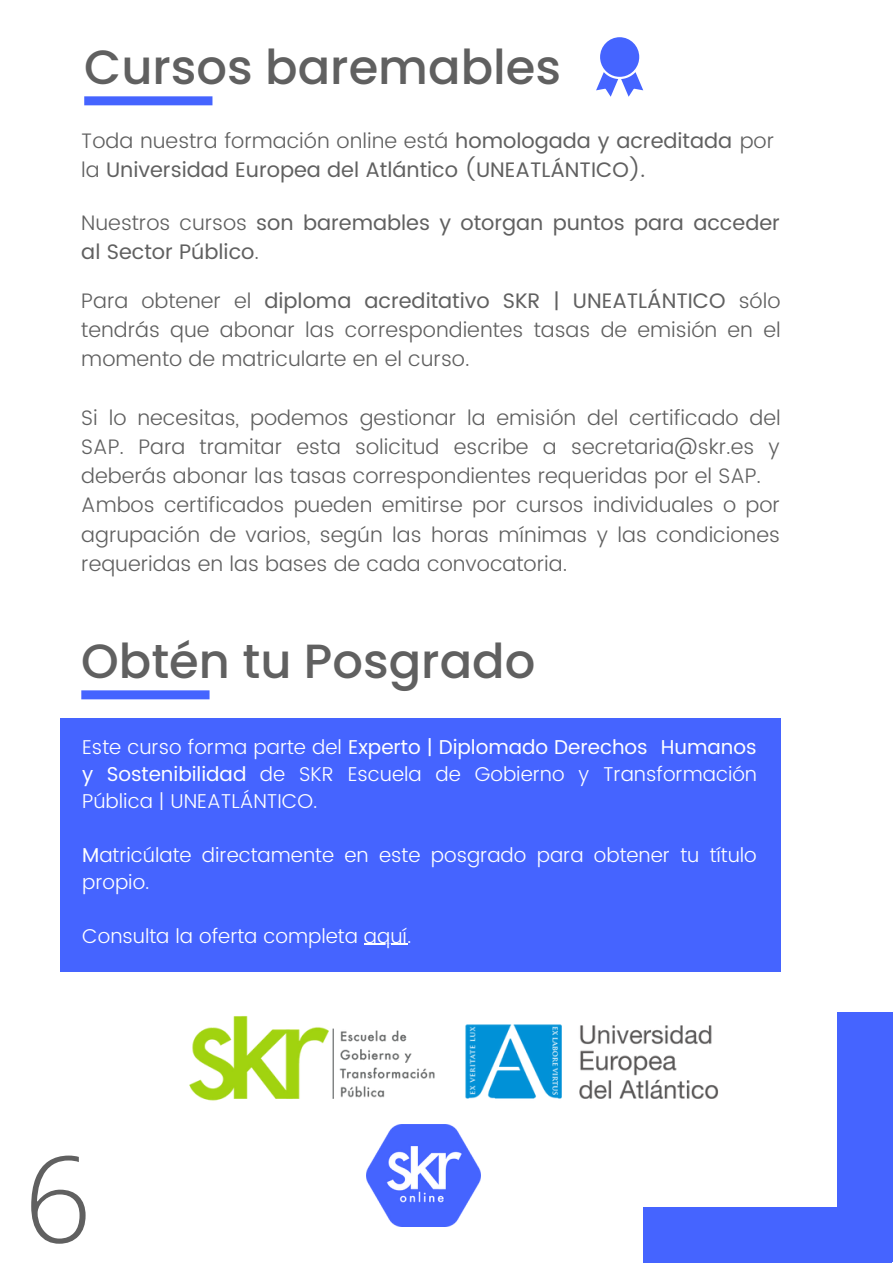
<style>
.page{position:relative;width:893px;height:1264px;background:#fff}
.page>*{position:absolute;margin:0;border:0;box-sizing:border-box;transform-origin:0 0}
.t1{font:300 119.85px "Open Sans";color:#606060}
.t2{font:500 48px "Poppins";color:#606060}
.t3{font:300 21px/29.2px "Poppins";color:#606060;text-align:justify}
.t4{font:21px/29.2px "Poppins";color:#606060}
.t5{font:300 19.95px/27px "Poppins";color:#fff;text-align:justify}
.s1{font-weight:300}
.s2{font-weight:400}
</style>
<div class="page">
<div style="left:837px;top:1012px;width:55px;height:249px;background:#4564ff"></div>
<div style="left:643px;top:1207px;width:249px;height:55px;background:#4564ff"></div>
<div style="left:84px;top:96px;width:128px;height:9px;background:#4564ff"></div>
<svg style="left:596px;top:37px;width:47px;height:60px"></svg>
<div style="left:60px;top:718px;width:720px;height:253px;background:#4564ff"></div>
<hr style="left:364px;top:943px;width:43px;height:1px;background:#fff">
<img style="left:189px;top:1016px;width:530px;height:85px">
<div style="left:81px;top:690px;width:128px;height:9px;background:#4564ff"></div>
<img style="left:367px;top:1124px;width:113px;height:102px">
<h2 class="t2" style="left:84px;top:34px;width:478px">Cursos baremables</h2>
<p class="t4" style="left:81px;top:126px;width:694px"><span class="s1">Toda nuestra formación online está</span> homologada y acreditada <span class="s1">por la</span> Universidad Europea del Atlántico (UNEATLÁNTICO).</p>
<p class="t4" style="left:81px;top:208px;width:700px"><span class="s1">Nuestros cursos</span> son baremables y otorgan puntos para acceder al Sector Público<span class="s1">.</span></p>
<p class="t3" style="left:81px;top:286px;width:700px">Para obtener el <span class="s2">diploma acreditativo SKR | UNEATLÁNTICO</span> sólo tendrás que abonar las correspondientes tasas de emisión en el momento de matricularte en el curso.</p>
<p class="t3" style="left:81px;top:402px;width:701px;text-align:left">Si lo necesitas, podemos gestionar la emisión del certificado del SAP. Para tramitar esta solicitud escribe a secretaria@skr.es y deberás abonar las tasas correspondientes requeridas por el SAP.<br>Ambos certificados pueden emitirse por cursos individuales o por agrupación de varios, según las horas mínimas y las condiciones requeridas en las bases de cada convocatoria.</p>
<h2 class="t2" style="left:81px;top:628px;width:455px">Obtén tu Posgrado</h2>
<p class="t5" style="left:82px;top:733px;width:676px">Este curso forma parte del <span class="s2">Experto | Diplomado Derechos Humanos y Sostenibilidad</span> de SKR Escuela de Gobierno y Transformación Pública | UNEATLÁNTICO.</p>
<p class="t5" style="left:82px;top:841px;width:676px"><span class="s2">M</span>atricúlate directamente en este posgrado para obtener tu título propio.</p>
<p class="t5" style="left:82px;top:922px;width:330px">Consulta la oferta completa aquí.</p>
<h1 class="t1" style="left:24px;top:1114px;width:70px">6</h1>
</div>
